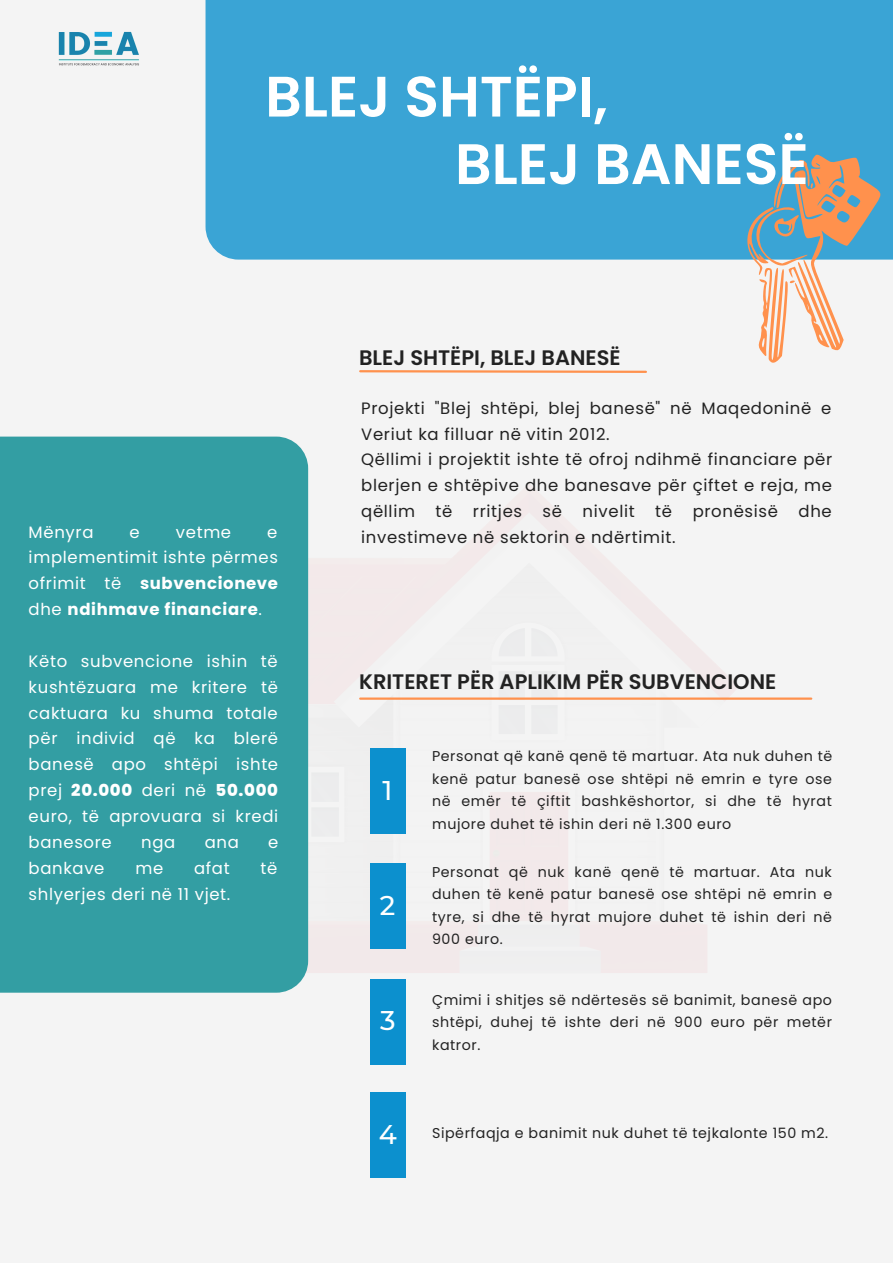
<style>
.page{position:relative;width:893px;height:1264px;background:#fff}
.page>*{position:absolute;margin:0;border:0;box-sizing:border-box;transform-origin:0 0}
.t1{font:600 57px "Poppins";color:#fff}
.t2{font:500 27px "Montserrat";color:#fff}
.t3{font:600 21px "Poppins";color:#222}
.t4{font:16.5px/25.8px "Poppins";letter-spacing:.04em;color:#fff;text-align:justify}
.t5{font:16.5px/25.8px "Poppins";letter-spacing:.04em;color:#222}
.t6{font:14.25px/22.5px "Poppins";letter-spacing:.04em;color:#222;text-align:justify}
.s1{font-weight:700}
.s2{font-weight:800}
</style>
<div class="page">
<div style="left:0;top:0;width:892px;height:1262px;background:#f4f4f4"></div>
<img style="left:63px;top:465px;width:750px;height:645px">
<div style="left:0;top:436px;width:308px;height:556px;background:#339ea3"></div>
<div style="left:205px;top:0;width:687px;height:259px;background:#3aa4d5"></div>
<div style="left:370px;top:748px;width:35px;height:85px;background:#0c90ce"></div>
<div style="left:370px;top:863px;width:35px;height:86px;background:#0c90ce"></div>
<div style="left:370px;top:979px;width:35px;height:85px;background:#0c90ce"></div>
<svg style="left:359px;top:370px;width:288px;height:3px"></svg>
<hr style="left:360px;top:697px;width:451px;height:2px;background:#ff914d">
<div style="left:370px;top:1092px;width:35px;height:85px;background:#0c90ce"></div>
<svg style="left:699px;top:154px;width:193px;height:209px"></svg>
<img style="left:58px;top:31px;width:81px;height:35px">
<p class="t1" style="left:265px;top:57px;width:344px">BLEJ SHTËPI,</p>
<p class="t1" style="left:455px;top:124px;width:355px">BLEJ BANESË</p>
<p class="t4" style="left:29px;top:519px;width:66px">Mënyra</p>
<p class="t4" style="left:129px;top:519px;width:12px">e</p>
<p class="t4" style="left:176px;top:519px;width:57px">vetme</p>
<p class="t4" style="left:29px;top:519px;width:251px;text-indent:238px">e implementimit ishte përmes ofrimit të <span class="s1">subvencioneve </span>dhe <span class="s1">ndihmave financiare</span>.</p>
<p class="t4" style="left:29px;top:648px;width:251px">Këto subvencione ishin të kushtëzuara me kritere të caktuara ku shuma totale për individ që ka blerë banesë apo shtëpi ishte prej <span class="s2">20.000</span> deri në <span class="s2">50.000 </span>euro, të aprovuara si kredi banesore</p>
<p class="t4" style="left:141px;top:829px;width:36px">nga</p>
<p class="t4" style="left:205px;top:829px;width:36px">ana</p>
<p class="t4" style="left:268px;top:829px;width:12px">e</p>
<p class="t4" style="left:29px;top:855px;width:77px">bankave</p>
<p class="t4" style="left:135px;top:855px;width:29px">me</p>
<p class="t4" style="left:194px;top:855px;width:37px">afat</p>
<p class="t4" style="left:260px;top:855px;width:18px">të</p>
<p class="t4" style="left:29px;top:881px;width:203px">shlyerjes deri në 11 vjet.</p>
<p class="t3" style="left:359px;top:342px;width:263px">BLEJ SHTËPI, BLEJ BANESË</p>
<p class="t5" style="left:361px;top:395px;width:471px">Projekti "Blej shtëpi, blej banesë" në Maqedoninë e<br>Veriut ka filluar në vitin 2012.</p>
<p class="t5" style="left:361px;top:446px;width:472px;text-align:justify">Qëllimi i projektit ishte të ofroj ndihmë financiare për blerjen e shtëpive dhe banesave për çiftet e reja, me qëllim të rritjes së nivelit të pronësisë dhe investimeve në sektorin e ndërtimit.</p>
<p class="t3" style="left:359px;top:667px;width:418px">KRITERET PËR APLIKIM PËR SUBVENCIONE</p>
<p class="t2" style="left:382px;top:773px;width:11px">1</p>
<p class="t2" style="left:380px;top:888px;width:17px">2</p>
<p class="t2" style="left:380px;top:1004px;width:17px">3</p>
<p class="t2" style="left:379px;top:1117px;width:20px">4</p>
<p class="t6" style="left:432px;top:745px;width:401px">Personat që kanë qenë të martuar. Ata nuk duhen të kenë patur banesë ose shtëpi në emrin e tyre ose në emër të çiftit bashkëshortor, si dhe të hyrat mujore duhet të ishin deri në 1.300 euro</p>
<p class="t6" style="left:432px;top:860px;width:401px">Personat që nuk kanë qenë të martuar. Ata nuk duhen të kenë patur banesë ose shtëpi në emrin e tyre, si dhe të hyrat mujore duhet të ishin deri në 900 euro.</p>
<p class="t6" style="left:432px;top:988px;width:401px">Çmimi i shitjes së ndërtesës së banimit, banesë apo shtëpi, duhej të ishte deri në 900 euro për metër katror.</p>
<p class="t6" style="left:432px;top:1121px;width:397px">Sipërfaqja e banimit nuk duhet të tejkalonte 150 m2.</p>
</div>
